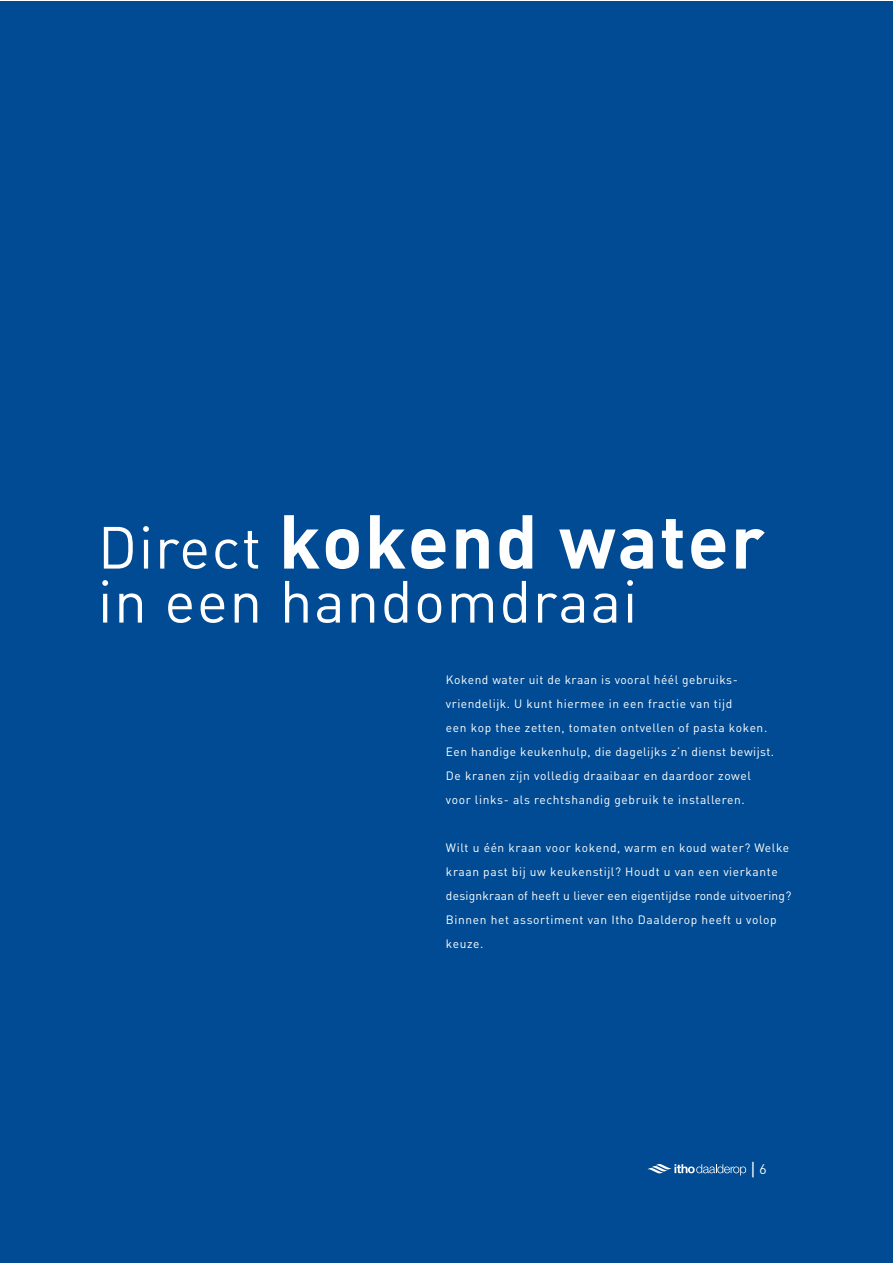
<style>
.page{position:relative;width:893px;height:1263px;background:#fff}
.page>*{position:absolute;margin:0;border:0;box-sizing:border-box;transform-origin:0 0}
.t1{font:75px "DIN Bold Alternate";letter-spacing:.025em;color:#fff}
.t2{font:58.5px "DIN Regular Alternate";letter-spacing:.025em;color:#fff}
.t3{font:18px "DIN Regular Alternate";color:#004b93}
.t4{font:12px/24px "DIN Regular Alternate";letter-spacing:.05em;color:#fff}
.s1{font-family:"DIN Regular Alternate";font-size:58.5px}
.s2{font-size:13.5px}
</style>
<div class="page">
<div style="left:0;top:1px;width:892px;height:1262px;background:#004b93"></div>
<svg style="left:647px;top:1164px;width:100px;height:12px"></svg>
<h1 class="t1" style="left:98px;top:492px;width:668px"><span class="s1">Direct</span> kokend water</h1>
<h2 class="t2" style="left:98px;top:565px;width:541px">in een handomdraai</h2>
<p class="t4" style="left:446px;top:668px;width:330px">Kokend water uit de kraan is vooral héél gebruiks&shy;vriendelijk. U kunt hiermee in een fractie van tijd<br>een kop thee zetten, tomaten ontvellen of pasta koken.<br>Een handige keukenhulp, die dagelijks z’n dienst bewijst.<br>De kranen zijn volledig draaibaar en daardoor zowel voor links- als rechtshandig gebruik te installeren.</p>
<p class="t4" style="left:446px;top:836px;width:347px">Wilt u één kraan voor kokend, warm en koud water? Welke kraan past bij uw keukenstijl? Houdt u van een vierkante designkraan of heeft u liever een eigentijdse ronde uitvoering?<br>Binnen het assortiment van Itho Daalderop heeft u volop keuze.</p>
<h3 class="t3" style="left:753px;top:1158px;width:18px">|<span class="s2">6</span></h3>
</div>
